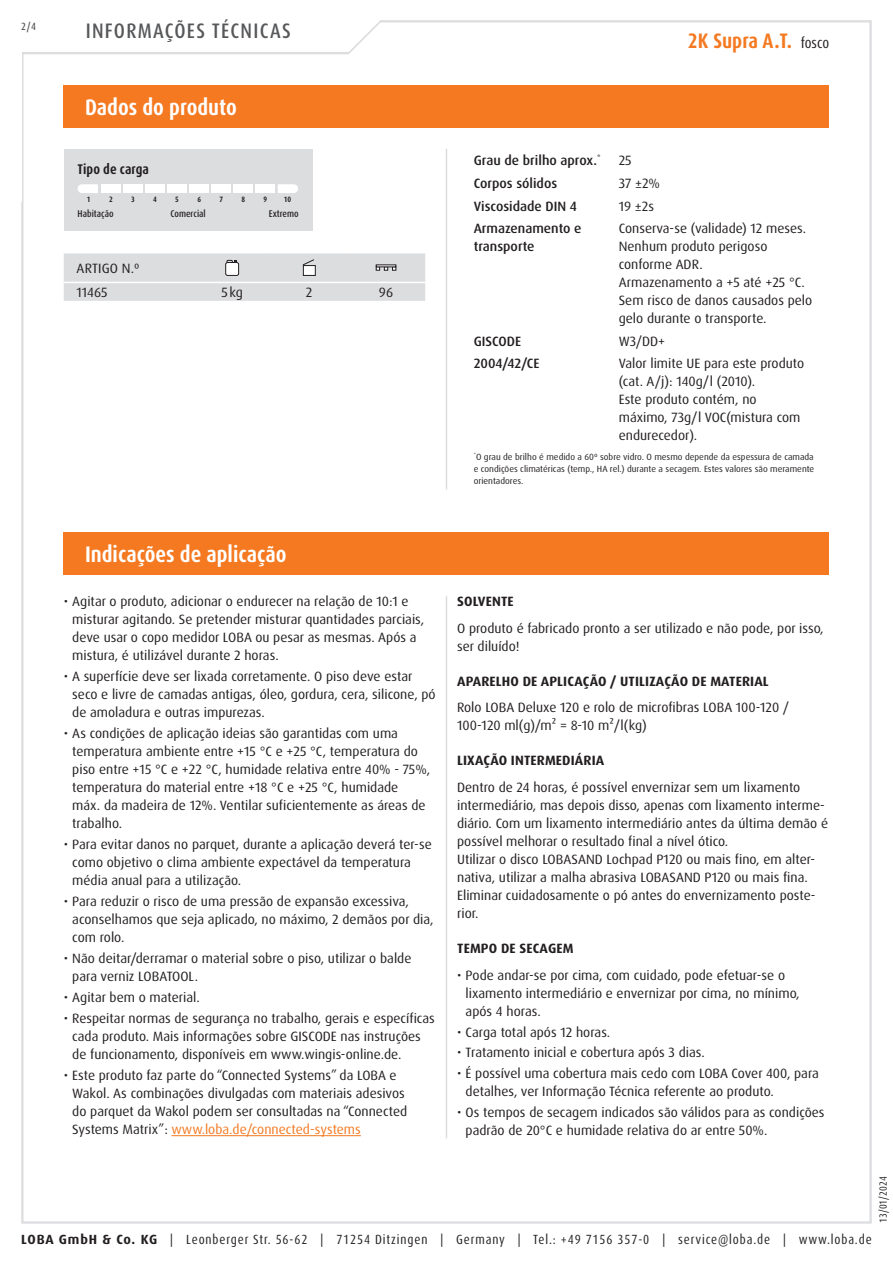
<style>
.page{position:relative;width:893px;height:1263px;background:#fff}
.page>*{position:absolute;margin:0;border:0;box-sizing:border-box;transform-origin:0 0}
.Abschnitt{font:700 condensed 22.5px "Dax Pro";color:#fff}
.t1{font:500 condensed 21px "Dax Pro";letter-spacing:.06em;color:#57585a}
.t2{font:700 condensed 21px "Dax Pro";color:#f47921}
.skala_name{font:700 condensed 14.1px "Dax Pro";color:#231f20}
.Text{font:13.5px/18px "Dax Pro";color:#231f20}
.Text_ohne_Silbentrennung{font:13.5px/18px "Dax Pro";color:#231f20}
.Text_Medium{font:500 13.5px/18px "Dax Pro";color:#231f20}
.t3{font:700 13.5px "Dax Pro";letter-spacing:.01em;color:#231f20}
.Text_Großbuchstaben{font:13.5px "Dax Pro";letter-spacing:.01em;color:#231f20}
.Text_zentriert{font:13.5px "Dax Pro";color:#231f20}
.t4{font:condensed 13.35px "Dax Pro";letter-spacing:.065em;color:#231f20}
.t5{font:condensed 10.5px "Dax Pro";color:#231f20}
.t6{font:500 condensed 10.5px "Dax Pro";color:#57585a}
.skala_desc_left{font:500 condensed 9.75px "Dax Pro";color:#231f20}
.skala_desc_middle{font:500 condensed 9.75px "Dax Pro";color:#231f20}
.skala_desc_right{font:500 condensed 9.75px "Dax Pro";color:#231f20}
.Footnote{font:9px/12px "Dax Pro";color:#231f20;text-align:justify}
.skala_number{font:700 condensed 7.8px "Dax Pro";color:#231f20}
.s1{font-weight:400;font-size:15px;color:#231f20}
.s2{color:#f47921}
.s3{font-weight:700;font-stretch:normal}
</style>
<div class="page">
<svg style="left:22px;top:20px;width:410px;height:35px"></svg>
<hr style="left:171px;top:1135px;width:190px;height:1px;background:#f47921">
<hr style="left:446px;top:596px;width:1px;height:542px;background:#dcdddf">
<div style="left:64px;top:532px;width:765px;height:43px;background:#f47921"></div>
<hr style="left:446px;top:149px;width:1px;height:340px;background:#dcdddf">
<svg style="left:64px;top:253px;width:361px;height:48px;background:#dbdcde"></svg>
<div style="left:64px;top:149px;width:249px;height:82px;background:#dcdddf"></div>
<svg style="left:78px;top:184px;width:20px;height:9px"></svg>
<div style="left:101px;top:184px;width:20px;height:9px;background:#fff"></div>
<div style="left:123px;top:184px;width:20px;height:9px;background:#fff"></div>
<div style="left:145px;top:184px;width:20px;height:9px;background:#fff"></div>
<div style="left:167px;top:184px;width:20px;height:9px;background:#fff"></div>
<div style="left:189px;top:184px;width:20px;height:9px;background:#fff"></div>
<div style="left:212px;top:184px;width:19px;height:9px;background:#fff"></div>
<div style="left:234px;top:184px;width:19px;height:9px;background:#fff"></div>
<div style="left:256px;top:184px;width:19px;height:9px;background:#fff"></div>
<svg style="left:278px;top:184px;width:20px;height:9px"></svg>
<div style="left:64px;top:85px;width:765px;height:43px;background:#f47921"></div>
<p class="t6" style="left:21px;top:19px;width:16px">2/4</p>
<h2 class="t1" style="left:86px;top:17px;width:207px">INFORMAÇÕES TÉCNICAS</h2>
<p class="Abschnitt" style="left:85px;top:93px;width:153px">Dados do produto</p>
<p class="skala_name" style="left:78px;top:160px;width:73px">Tipo de carga</p>
<p class="skala_number" style="left:87px;top:194px;width:5px">1</p>
<p class="skala_number" style="left:109px;top:194px;width:5px">2</p>
<p class="skala_number" style="left:131px;top:194px;width:5px">3</p>
<p class="skala_number" style="left:153px;top:194px;width:5px">4</p>
<p class="skala_number" style="left:175px;top:194px;width:5px">5</p>
<p class="skala_number" style="left:197px;top:194px;width:5px">6</p>
<p class="skala_number" style="left:219px;top:194px;width:5px">7</p>
<p class="skala_number" style="left:241px;top:194px;width:5px">8</p>
<p class="skala_number" style="left:264px;top:194px;width:5px">9</p>
<p class="skala_number" style="left:284px;top:194px;width:9px">10</p>
<p class="skala_desc_left" style="left:78px;top:207px;width:38px">Habitação</p>
<p class="skala_desc_middle" style="left:171px;top:207px;width:37px">Comercial</p>
<p class="skala_desc_right" style="left:269px;top:207px;width:31px">Extremo</p>
<p class="Text_Großbuchstaben" style="left:77px;top:259px;width:64px">ARTIGO N.º</p>
<p class="Text" style="left:77px;top:284px;width:32px">11465</p>
<p class="Text_zentriert" style="left:221px;top:284px;width:23px">5kg</p>
<p class="Text_zentriert" style="left:306px;top:284px;width:8px">2</p>
<p class="Text_zentriert" style="left:379px;top:284px;width:16px">96</p>
<h2 class="t2" style="left:688px;top:28px;width:143px">2K Supra A.T. <span class="s1">fosco</span></h2>
<p class="Text_Medium" style="left:474px;top:152px;width:128px">Grau de brilho aprox.<sup>*</sup></p>
<p class="Text_ohne_Silbentrennung" style="left:619px;top:152px;width:14px">25</p>
<p class="Text_Medium" style="left:474px;top:174px;width:85px">Corpos sólidos</p>
<p class="Text_ohne_Silbentrennung" style="left:619px;top:174px;width:43px">37 ±2%</p>
<p class="Text_Medium" style="left:474px;top:197px;width:105px">Viscosidade DIN 4</p>
<p class="Text_ohne_Silbentrennung" style="left:619px;top:197px;width:37px">19 ±2s</p>
<p class="Text_Medium" style="left:474px;top:220px;width:109px">Armazenamento e transporte</p>
<p class="Text_ohne_Silbentrennung" style="left:619px;top:220px;width:189px">Conserva-se (validade) 12 meses.</p>
<p class="Text_ohne_Silbentrennung" style="left:619px;top:238px;width:150px">Nenhum produto perigoso conforme ADR.</p>
<p class="Text_ohne_Silbentrennung" style="left:619px;top:274px;width:195px">Armazenamento a +5 até +25 °C.<br>Sem risco de danos causados pelo gelo durante o transporte.</p>
<p class="Text_Medium" style="left:474px;top:332px;width:49px">GISCODE</p>
<p class="Text_ohne_Silbentrennung" style="left:619px;top:332px;width:48px">W3/DD+</p>
<p class="Text_Medium" style="left:474px;top:355px;width:67px">2004/42/CE</p>
<p class="Text_ohne_Silbentrennung" style="left:619px;top:355px;width:187px">Valor limite UE para este produto (cat. A/j): 140g/l (2010).</p>
<p class="Text_ohne_Silbentrennung" style="left:619px;top:391px;width:183px">Este produto contém, no máximo, 73g/l VOC(mistura com endurecedor).</p>
<p class="Footnote" style="left:474px;top:450px;width:342px"><sup>*</sup>O grau de brilho é medido a 60º sobre vidro. O mesmo depende da espessura de camada e condições climatéricas (temp., HA rel.) durante a secagem. Estes valores são meramente orientadores.</p>
<p class="Abschnitt" style="left:85px;top:540px;width:203px">Indicações de aplicação</p>
<p class="Text" style="left:72px;top:593px;width:353px;text-indent:-9px">• Agitar o produto, adicionar o endurecer na relação de 10:1 e misturar agitando. Se pretender misturar quantidades parciais, deve usar o copo medidor LOBA ou pesar as mesmas. Após a mistura, é utilizável durante 2 horas.</p>
<p class="Text" style="left:72px;top:668px;width:365px;text-indent:-9px">• A superfície deve ser lixada corretamente. O piso deve estar seco e livre de camadas antigas, óleo, gordura, cera, silicone, pó de amoladura e outras impurezas.</p>
<p class="Text" style="left:72px;top:725px;width:360px;text-indent:-9px">• As condições de aplicação ideias são garantidas com uma temperatura ambiente entre +15 °C e +25 °C, temperatura do piso entre +15 °C e +22 °C, humidade relativa entre 40% - 75%, temperatura do material entre +18 °C e +25 °C, humidade<br>máx. da madeira de 12%. Ventilar suficientemente as áreas de trabalho.</p>
<p class="Text" style="left:72px;top:836px;width:361px;text-indent:-9px">• Para evitar danos no parquet, durante a aplicação deverá ter-se como objetivo o clima ambiente expectável da temperatura média anual para a utilização.</p>
<p class="Text" style="left:72px;top:893px;width:363px;text-indent:-9px">• Para reduzir o risco de uma pressão de expansão excessiva, aconselhamos que seja aplicado, no máximo, 2 demãos por dia, com rolo.</p>
<p class="Text" style="left:72px;top:950px;width:341px;text-indent:-9px">• Não deitar/derramar o material sobre o piso, utilizar o balde para verniz LOBATOOL.</p>
<p class="Text" style="left:64px;top:989px;width:137px">• Agitar bem o material.</p>
<p class="Text" style="left:72px;top:1010px;width:364px;text-indent:-9px">• Respeitar normas de segurança no trabalho, gerais e específicas cada produto. Mais informações sobre GISCODE nas instruções de funcionamento, disponíveis em www.wingis-online.de.</p>
<p class="Text" style="left:72px;top:1067px;width:336px;text-indent:-9px">• Este produto faz parte do “Connected Systems” da LOBA e Wakol. As combinações divulgadas com materiais adesivos do parquet da Wakol podem ser consultadas na “Connected Systems Matrix”: <span class="s2">www.loba.de/connected-systems</span></p>
<p class="t3" style="left:457px;top:593px;width:58px">SOLVENTE</p>
<p class="Text" style="left:457px;top:619px;width:368px">O produto é fabricado pronto a ser utilizado e não pode, por isso, ser diluído!</p>
<p class="t3" style="left:457px;top:672px;width:313px">APARELHO DE APLICAÇÃO / UTILIZAÇÃO DE MATERIAL</p>
<p class="Text" style="left:457px;top:699px;width:333px">Rolo LOBA Deluxe 120 e rolo de microfibras LOBA 100-120 /<br>100-120 ml(g)/m² = 8-10 m²/l(kg)</p>
<p class="t3" style="left:457px;top:752px;width:149px">LIXAÇÃO INTERMEDIÁRIA</p>
<p class="Text" style="left:457px;top:778px;width:373px">Dentro de 24 horas, é possível envernizar sem um lixamento intermediário, mas depois disso, apenas com lixamento interme&shy;diário. Com um lixamento intermediário antes da última demão é possível melhorar o resultado final a nível ótico.</p>
<p class="Text" style="left:457px;top:850px;width:360px">Utilizar o disco LOBASAND Lochpad P120 ou mais fino, em alter&shy;nativa, utilizar a malha abrasiva LOBASAND P120 ou mais fina.</p>
<p class="Text" style="left:457px;top:886px;width:360px">Eliminar cuidadosamente o pó antes do envernizamento poste&shy;rior.</p>
<p class="t3" style="left:457px;top:939px;width:118px">TEMPO DE SECAGEM</p>
<p class="Text" style="left:466px;top:966px;width:336px;text-indent:-9px">• Pode andar-se por cima, com cuidado, pode efetuar-se o lixamento intermediário e envernizar por cima, no mínimo, após 4 horas.</p>
<p class="Text" style="left:457px;top:1023px;width:155px">• Carga total após 12 horas.</p>
<p class="Text" style="left:457px;top:1044px;width:249px">• Tratamento inicial e cobertura após 3 dias.</p>
<p class="Text" style="left:466px;top:1065px;width:355px;text-indent:-9px">• É possível uma cobertura mais cedo com LOBA Cover 400, para detalhes, ver Informação Técnica referente ao produto.</p>
<p class="Text" style="left:466px;top:1104px;width:360px;text-indent:-9px">• Os tempos de secagem indicados são válidos para as condições padrão de 20°C e humidade relativa do ar entre 50%.</p>
<p class="t5" style="left:876px;top:1222px;width:48px;rotate:-90deg">13/01/2024</p>
<p class="t4" style="left:21px;top:1230px;width:852px"><span class="s3">LOBA GmbH &amp; Co. KG</span> | Leonberger Str. 56-62 | 71254 Ditzingen | Germany | Tel.: +49 7156 357-0 | service@loba.de | www.loba.de</p>
</div>
